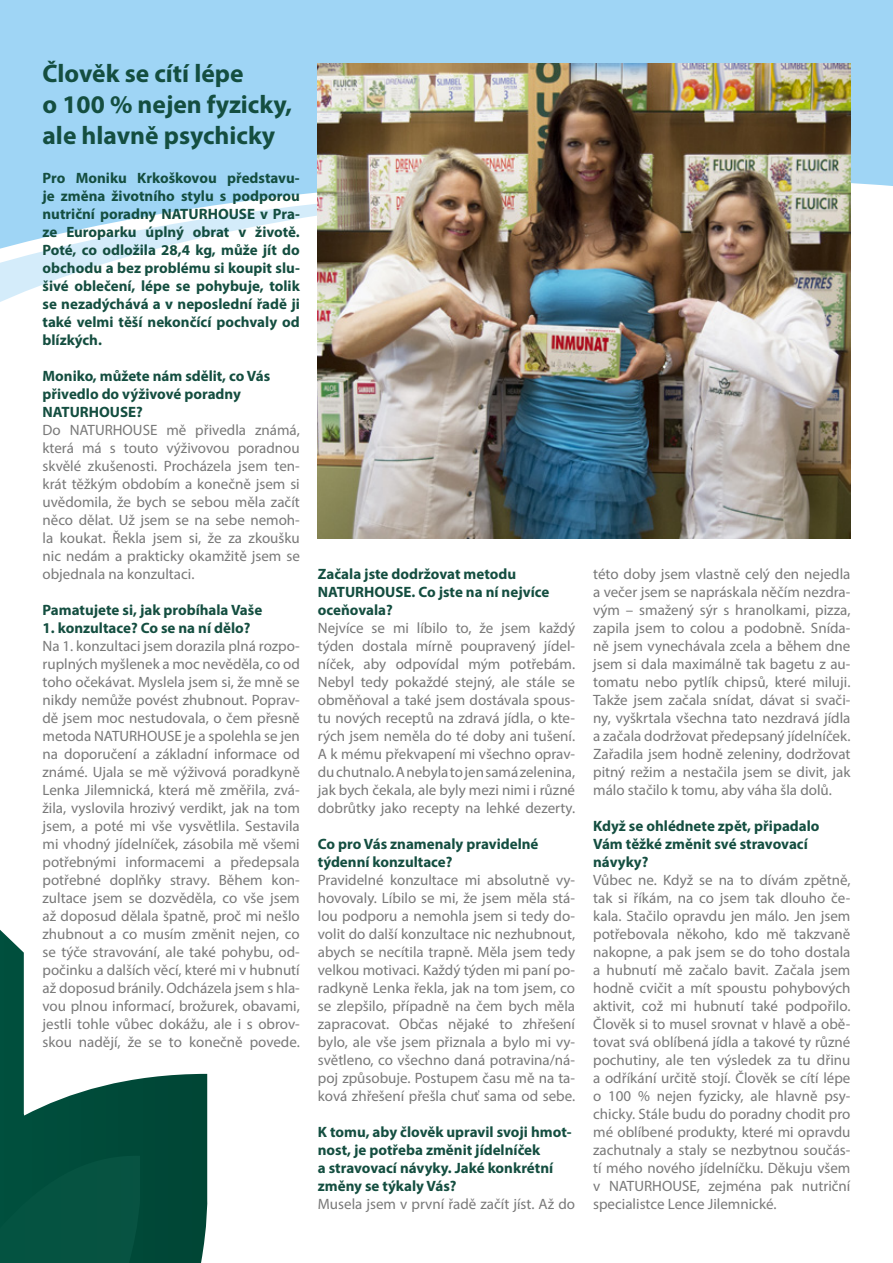
<style>
.page{position:relative;width:893px;height:1263px;background:#fff}
.page>*{position:absolute;margin:0;border:0;box-sizing:border-box;transform-origin:0 0}
.t1{font:700 25.5px/30.6px "Myriad Pro";color:#144e40}
.t2{font:15px/18px "Myriad Pro";color:#797979;text-align:justify}
.t3{font:700 15px/18px "Myriad Pro";color:#144e40}
</style>
<div class="page">
<svg style="left:0;top:930px;width:208px;height:333px"></svg>
<svg style="left:0;top:269px;width:851px;height:43px"></svg>
<svg style="left:0;top:255px;width:851px;height:14px"></svg>
<svg style="left:0;top:0;width:893px;height:255px;background:#a9d8f5"></svg>
<img style="left:318px;top:64px;width:532px;height:474px">
<h1 class="t1" style="left:43px;top:58px;width:251px">Člověk se cítí lépe<br>o 100 % nejen fyzicky, ale hlavně psychicky</h1>
<p class="t3" style="left:43px;top:169px;width:259px;text-align:justify">Pro Moniku Krkoškovou představu&shy;je změna životního stylu s podporou nutriční poradny NATURHOUSE v Pra&shy;ze Europarku úplný obrat v životě.<br>Poté, co odložila 28,4 kg, může jít do obchodu a bez problému si koupit slu&shy;šivé oblečení, lépe se pohybuje, tolik se nezadýchává a v neposlední řadě ji také velmi těší nekončící pochvaly od blízkých.</p>
<p class="t3" style="left:43px;top:367px;width:229px">Moniko, můžete nám sdělit, co Vás přivedlo do výživové poradny<br>NATURHOUSE?</p>
<p class="t2" style="left:43px;top:421px;width:259px">Do NATURHOUSE mě přivedla známá, která má s touto výživovou poradnou skvělé zkušenosti. Procházela jsem ten&shy;krát těžkým obdobím a konečně jsem si uvědomila, že bych se sebou měla začít něco dělat. Už jsem se na sebe nemoh&shy;la koukat. Řekla jsem si, že za zkoušku nic nedám a prakticky okamžitě jsem se objednala na konzultaci.</p>
<p class="t3" style="left:43px;top:601px;width:221px">Pamatujete si, jak probíhala Vaše</p>
<p class="t3" style="left:43px;top:619px;width:209px">1. konzultace? Co se na ní dělo?</p>
<p class="t2" style="left:43px;top:637px;width:259px">Na 1. konzultaci jsem dorazila plná rozpo&shy;ruplných myšlenek a moc nevěděla, co od toho očekávat. Myslela jsem si, že mně se nikdy nemůže povést zhubnout. Poprav&shy;dě jsem moc nestudovala, o čem přesně metoda NATURHOUSE je a spolehla se jen na doporučení a základní informace od známé. Ujala se mě výživová poradkyně Lenka Jilemnická, která mě změřila, zvá&shy;žila, vyslovila hrozivý verdikt, jak na tom jsem, a poté mi vše vysvětlila. Sestavila mi vhodný jídelníček, zásobila mě všemi potřebnými informacemi a předepsala potřebné doplňky stravy. Během kon&shy;zultace jsem se dozvěděla, co vše jsem až doposud dělala špatně, proč mi nešlo zhubnout a co musím změnit nejen, co se týče stravování, ale také pohybu, od&shy;počinku a dalších věcí, které mi v hubnutí až doposud bránily. Odcházela jsem s hla&shy;vou plnou informací, brožurek, obavami, jestli tohle vůbec dokážu, ale i s obrov&shy;skou nadějí, že se to konečně povede.</p>
<p class="t3" style="left:318px;top:564px;width:233px">Začala jste dodržovat metodu<br>NATURHOUSE. Co jste na ní nejvíce oceňovala?</p>
<p class="t2" style="left:318px;top:619px;width:259px">Nejvíce se mi líbilo to, že jsem každý týden dostala mírně poupravený jídel&shy;níček, aby odpovídal mým potřebám.<br>Nebyl tedy pokaždé stejný, ale stále se obměňoval a také jsem dostávala spous&shy;tu nových receptů na zdravá jídla, o kte&shy;rých jsem neměla do té doby ani tušení.<br>A k mému překvapení mi všechno oprav&shy;du chutnalo. A nebyla to jen samá zelenina, jak bych čekala, ale byly mezi nimi i různé dobrůtky jako recepty na lehké dezerty.</p>
<p class="t3" style="left:318px;top:834px;width:222px">Co pro Vás znamenaly pravidelné týdenní konzultace?</p>
<p class="t2" style="left:318px;top:871px;width:259px">Pravidelné konzultace mi absolutně vy&shy;hovovaly. Líbilo se mi, že jsem měla stá&shy;lou podporu a nemohla jsem si tedy do&shy;volit do další konzultace nic nezhubnout, abych se necítila trapně. Měla jsem tedy velkou motivaci. Každý týden mi paní po&shy;radkyně Lenka řekla, jak na tom jsem, co se zlepšilo, případně na čem bych měla zapracovat. Občas nějaké to zhřešení bylo, ale vše jsem přiznala a bylo mi vy&shy;světleno, co všechno daná potravina/ná&shy;poj způsobuje. Postupem času mě na ta&shy;ková zhřešení přešla chuť sama od sebe.</p>
<p class="t3" style="left:318px;top:1122px;width:255px">K tomu, aby člověk upravil svoji hmot&shy;nost, je potřeba změnit jídelníček<br>a stravovací návyky. Jaké konkrétní změny se týkaly Vás?</p>
<p class="t2" style="left:318px;top:1195px;width:259px">Musela jsem v první řadě začít jíst. Až do</p>
<p class="t2" style="left:593px;top:565px;width:259px">této doby jsem vlastně celý den nejedla a večer jsem se napráskala něčím nezdra&shy;vým – smažený sýr s hranolkami, pizza, zapila jsem to colou a podobně. Snída&shy;ně jsem vynechávala zcela a během dne jsem si dala maximálně tak bagetu z au&shy;tomatu nebo pytlík chipsů, které miluji.<br>Takže jsem začala snídat, dávat si svači&shy;ny, vyškrtala všechna tato nezdravá jídla a začala dodržovat předepsaný jídelníček.<br>Zařadila jsem hodně zeleniny, dodržovat pitný režim a nestačila jsem se divit, jak málo stačilo k tomu, aby váha šla dolů.</p>
<p class="t3" style="left:593px;top:816px;width:228px">Když se ohlédnete zpět, připadalo<br>Vám těžké změnit své stravovací návyky?</p>
<p class="t2" style="left:593px;top:871px;width:259px">Vůbec ne. Když se na to dívám zpětně, tak si říkám, na co jsem tak dlouho če&shy;kala. Stačilo opravdu jen málo. Jen jsem potřebovala někoho, kdo mě takzvaně nakopne, a pak jsem se do toho dostala a hubnutí mě začalo bavit. Začala jsem hodně cvičit a mít spoustu pohybových aktivit, což mi hubnutí také podpořilo.<br>Člověk si to musel srovnat v hlavě a obě&shy;tovat svá oblíbená jídla a takové ty různé pochutiny, ale ten výsledek za tu dřinu a odříkání určitě stojí. Člověk se cítí lépe o 100 % nejen fyzicky, ale hlavně psy&shy;chicky. Stále budu do poradny chodit pro mé oblíbené produkty, které mi opravdu zachutnaly a staly se nezbytnou součás&shy;tí mého nového jídelníčku. Děkuju všem v NATURHOUSE, zejména pak nutriční specialistce Lence Jilemnické.</p>
</div>
